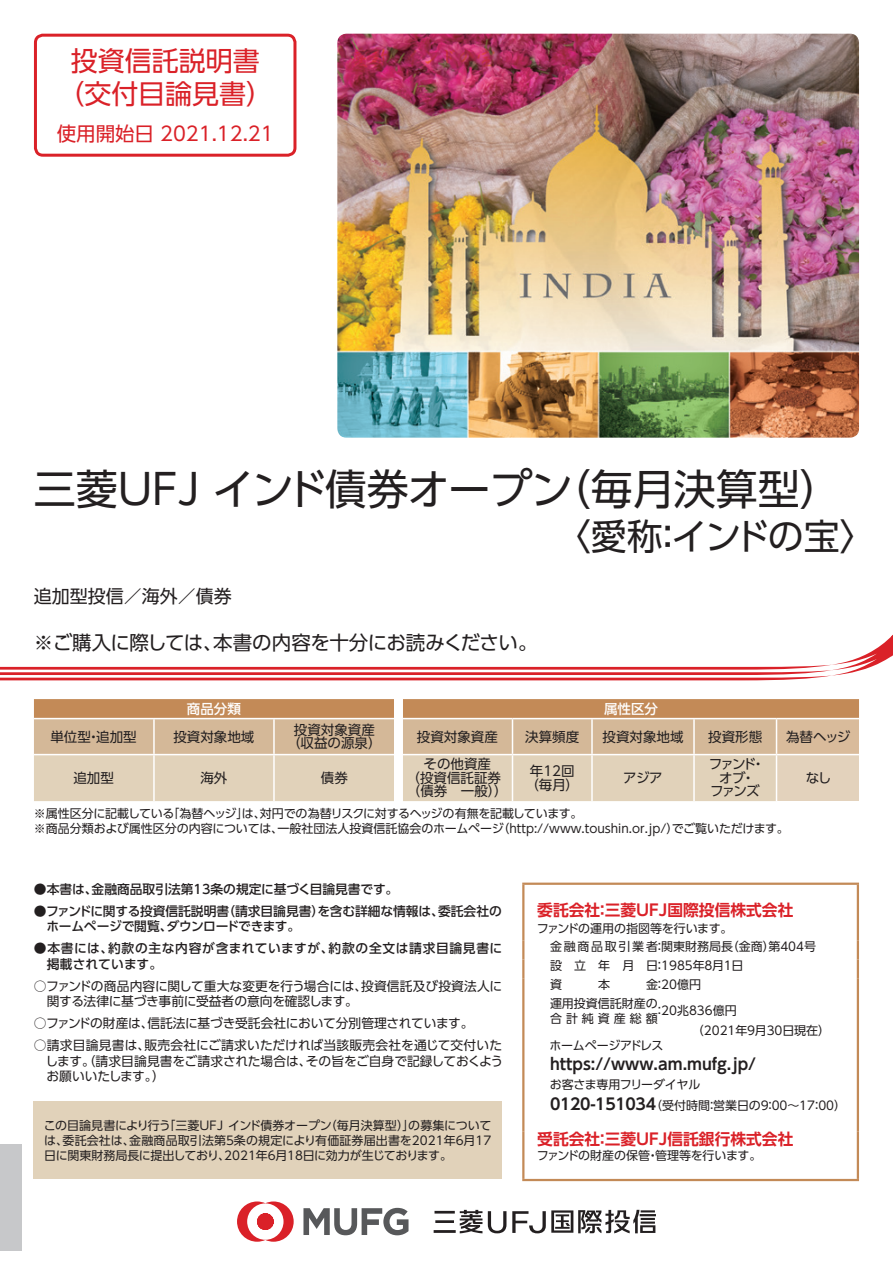
<style>
.page{position:relative;width:893px;height:1263px;background:#fff}
.page>*{position:absolute;margin:0;border:0;box-sizing:border-box;transform-origin:0 0}
.t1{font:42px "UD Shin Go Pro";letter-spacing:-.025em;color:#231f20}
.t2{font:36px "UD Shin Go Pro";letter-spacing:-.06em;color:#231f20}
.t3{font:27px/33px "UD Shin Go Pro";color:#da2128;text-align:center}
.t4{font:19.5px "UD Shin Go Pro";letter-spacing:-.025em;color:#231f20}
.t5{font:19.5px "UD Shin Go Pro";color:#da2128}
.t6{font:18px "UD Shin Go Pro";color:#231f20}
.t7{font:700 15.75px "UD Shin Go Pro De";color:#da2128}
.t8{font:700 15.75px "UD Shin Go Pro De";color:#231f20}
.t9{font:13.5px/13.5px "UD Shin Go Pro";color:#231f20;text-align:center}
.t10{font:13.5px/13.5px "UD Shin Go Pro";letter-spacing:-.14em;color:#231f20;text-align:center}
.t11{font:500 13.5px "UD Shin Go Pro";color:#fff}
.t12{font:12.75px/15.8px "UD Shin Go Pro";letter-spacing:-.01em;color:#231f20}
.t13{font:500 12.75px/15.8px "UD Shin Go Pro";color:#231f20}
.t14{font:500 12.75px/15.8px "UD Shin Go Pro";letter-spacing:.045em;color:#231f20}
.t15{font:12px/18.8px "UD Shin Go Pro";color:#231f20}
.t16{font:12px "UD Shin Go Pro";letter-spacing:-.03em;color:#231f20}
.t17{font:12px "UD Shin Go Pro";letter-spacing:.335em;color:#231f20}
.s1{font-family:"UD Shin Go Pro De";font-weight:700;font-size:15.75px}
</style>
<div class="page">
<svg style="left:0;top:634px;width:893px;height:46px"></svg>
<svg style="left:34px;top:699px;width:825px;height:102px;background:#d7bb9c"></svg>
<div style="left:776px;top:754px;width:83px;height:47px;background:#e3d2bc"></div>
<hr style="left:34px;top:718px;width:120px;height:1px;background:#fff">
<hr style="left:154px;top:718px;width:120px;height:1px;background:#fff">
<hr style="left:153px;top:719px;width:2px;height:35px;background:#fff">
<hr style="left:274px;top:718px;width:120px;height:1px;background:#fff">
<hr style="left:273px;top:719px;width:2px;height:35px;background:#fff">
<hr style="left:403px;top:718px;width:109px;height:1px;background:#fff">
<hr style="left:512px;top:718px;width:80px;height:1px;background:#fff">
<hr style="left:512px;top:719px;width:1px;height:35px;background:#fff">
<hr style="left:592px;top:718px;width:102px;height:1px;background:#fff">
<hr style="left:591px;top:719px;width:2px;height:35px;background:#fff">
<hr style="left:694px;top:718px;width:82px;height:1px;background:#fff">
<hr style="left:693px;top:719px;width:2px;height:35px;background:#fff">
<hr style="left:776px;top:718px;width:83px;height:1px;background:#fff">
<hr style="left:776px;top:719px;width:1px;height:35px;background:#fff">
<hr style="left:34px;top:754px;width:120px;height:1px;background:#fff">
<hr style="left:154px;top:754px;width:120px;height:1px;background:#fff">
<hr style="left:153px;top:755px;width:2px;height:46px;background:#fff">
<hr style="left:274px;top:754px;width:120px;height:1px;background:#fff">
<hr style="left:273px;top:755px;width:2px;height:46px;background:#fff">
<hr style="left:403px;top:754px;width:109px;height:1px;background:#fff">
<hr style="left:512px;top:754px;width:80px;height:1px;background:#fff">
<hr style="left:512px;top:755px;width:1px;height:46px;background:#fff">
<hr style="left:592px;top:754px;width:102px;height:1px;background:#fff">
<hr style="left:591px;top:755px;width:2px;height:46px;background:#fff">
<hr style="left:694px;top:754px;width:82px;height:1px;background:#fff">
<hr style="left:693px;top:755px;width:2px;height:46px;background:#fff">
<hr style="left:776px;top:754px;width:83px;height:1px;background:#fff">
<hr style="left:776px;top:755px;width:1px;height:46px;background:#fff">
<div style="left:34px;top:1101px;width:468px;height:78px;background:#e1d2ba"></div>
<hr style="left:522px;top:882px;width:337px;height:3px;background:#c38a57">
<hr style="left:522px;top:885px;width:2px;height:56px;background:#c38a57">
<hr style="left:857px;top:885px;width:2px;height:56px;background:#c38a57">
<svg style="left:522px;top:941px;width:2px;height:56px"></svg>
<svg style="left:857px;top:941px;width:2px;height:56px"></svg>
<hr style="left:522px;top:997px;width:2px;height:27px;background:#c38a57">
<hr style="left:857px;top:997px;width:2px;height:27px;background:#c38a57">
<svg style="left:522px;top:1024px;width:2px;height:15px"></svg>
<svg style="left:857px;top:1024px;width:2px;height:15px"></svg>
<hr style="left:522px;top:1039px;width:2px;height:92px;background:#c38a57">
<hr style="left:857px;top:1039px;width:2px;height:92px;background:#c38a57">
<hr style="left:522px;top:1131px;width:2px;height:48px;background:#c38a57">
<hr style="left:857px;top:1131px;width:2px;height:48px;background:#c38a57">
<hr style="left:522px;top:1179px;width:337px;height:2px;background:#c38a57">
<div style="left:34px;top:34px;width:262px;height:123px;border:3px solid #da2128;border-radius:8px"></div>
<div style="left:0;top:1144px;width:21px;height:107px;background:#c7c8ca"></div>
<svg style="left:303px;top:1208px;width:105px;height:27px"></svg>
<svg style="left:237px;top:1201px;width:57px;height:41px"></svg>
<hr style="left:435px;top:1220px;width:19px;height:3px;background:#231f20">
<hr style="left:434px;top:1230px;width:22px;height:3px;background:#231f20">
<hr style="left:434px;top:1211px;width:21px;height:2px;background:#231f20">
<svg style="left:460px;top:1210px;width:22px;height:23px"></svg>
<svg style="left:488px;top:1210px;width:168px;height:23px"></svg>
<img style="left:337px;top:34px;width:522px;height:404px">
<h3 class="t3" style="left:57px;top:43px;width:217px">投資信託説明書（交付目論見書）</h3>
<h3 class="t5" style="left:57px;top:118px;width:218px">使用開始日 2021.12.21</h3>
<h1 class="t1" style="left:34px;top:455px;width:809px">三菱ＵＦＪ インド債券オープン（毎月決算型）</h1>
<h2 class="t2" style="left:555px;top:507px;width:323px">〈愛称：インドの宝〉</h2>
<h3 class="t6" style="left:34px;top:582px;width:199px">追加型投信／海外／債券</h3>
<h3 class="t4" style="left:34px;top:627px;width:505px">※ご購入に際しては、本書の内容を十分にお読みください。</h3>
<p class="t11" style="left:187px;top:698px;width:55px">商品分類</p>
<p class="t11" style="left:604px;top:698px;width:55px">属性区分</p>
<p class="t9" style="left:50px;top:729px;width:88px">単位型・追加型</p>
<p class="t9" style="left:173px;top:729px;width:82px">投資対象地域</p>
<p class="t9" style="left:287px;top:723px;width:96px">投資対象資産（収益の源泉）</p>
<p class="t9" style="left:417px;top:729px;width:82px">投資対象資産</p>
<p class="t9" style="left:525px;top:729px;width:55px">決算頻度</p>
<p class="t9" style="left:602px;top:729px;width:82px">投資対象地域</p>
<p class="t9" style="left:708px;top:729px;width:55px">投資形態</p>
<p class="t9" style="left:786px;top:729px;width:66px">為替ヘッジ</p>
<p class="t9" style="left:73px;top:771px;width:42px">追加型</p>
<p class="t9" style="left:200px;top:771px;width:28px">海外</p>
<p class="t9" style="left:321px;top:771px;width:28px">債券</p>
<p class="t9" style="left:406px;top:757px;width:103px">その他資産<br>（投資信託証券（債券　一般））</p>
<p class="t9" style="left:525px;top:764px;width:55px">年12回（毎月）</p>
<p class="t9" style="left:623px;top:771px;width:41px">アジア</p>
<p class="t10" style="left:709px;top:757px;width:58px">ファンド・オブ・<br>ファンズ</p>
<p class="t9" style="left:806px;top:771px;width:27px">なし</p>
<p class="t15" style="left:34px;top:805px;width:756px;line-height:15px">※属性区分に記載している「為替ヘッジ」は、対円での為替リスクに対するヘッジの有無を記載しています。<br>※商品分類および属性区分の内容については、一般社団法人投資信託協会のホームページ（http://www.toushin.or.jp/）でご覧いただけます。</p>
<p class="t13" style="left:34px;top:881px;width:366px">●本書は、金融商品取引法第13条の規定に基づく目論見書です。</p>
<p class="t13" style="left:46px;top:902px;width:457px;text-indent:-12px">●ファンドに関する投資信託説明書（請求目論見書）を含む詳細な情報は、委託会社のホームページで閲覧、ダウンロードできます。</p>
<p class="t14" style="left:47px;top:940px;width:457px;text-indent:-13px">●本書には、約款の主な内容が含まれていますが、約款の全文は請求目論見書に掲載されています。</p>
<p class="t12" style="left:47px;top:977px;width:457px;text-indent:-13px">○ファンドの商品内容に関して重大な変更を行う場合には、投資信託及び投資法人に関する法律に基づき事前に受益者の意向を確認します。</p>
<p class="t12" style="left:34px;top:1015px;width:441px">○ファンドの財産は、信託法に基づき受託会社において分別管理されています。</p>
<p class="t12" style="left:45px;top:1037px;width:459px;text-align:justify;text-indent:-12px">○請求目論見書は、販売会社にご請求いただければ当該販売会社を通じて交付いたします。（請求目論見書をご請求された場合は、その旨をご自身で記録しておくようお願いいたします。）</p>
<p class="t15" style="left:44px;top:1117px;width:449px;line-height:15px;text-align:justify">この目論見書により行う「三菱ＵＦＪ インド債券オープン（毎月決算型）」の募集については、委託会社は、金融商品取引法第５条の規定により有価証券届出書を2021年６月17日に関東財務局長に提出しており、2021年６月18日に効力が生じております。</p>
<h3 class="t7" style="left:537px;top:897px;width:258px">委託会社：三菱ＵＦＪ国際投信株式会社</h3>
<p class="t15" style="left:550px;top:918px;width:268px;text-indent:-13px">ファンドの運用の指図等を行います。<br>金融商品取引業者：関東財務局長（金商）第404号設 立 年 月 日：1985年８月１日<br>資</p>
<p class="t15" style="left:550px;top:974px;width:153px;text-indent:96px">金：20億円運用投資信託財産の</p>
<p class="t17" style="left:550px;top:1008px;width:109px">合計純資産総額</p>
<p class="t15" style="left:692px;top:1000px;width:140px;line-height:19.5px;text-indent:-38px">：20兆836億円<br>（2021年９月30日現在）</p>
<p class="t16" style="left:550px;top:1035px;width:115px">ホームページアドレス</p>
<h3 class="t8" style="left:550px;top:1051px;width:208px">https://www.am.mufg.jp/</h3>
<p class="t15" style="left:550px;top:1074px;width:298px;line-height:21px">お客さま専用フリーダイヤル<br><span class="s1">0120-151034</span>（受付時間：営業日の９：00～17：00）</p>
<h3 class="t7" style="left:537px;top:1126px;width:258px">受託会社：三菱ＵＦＪ信託銀行株式会社</h3>
<p class="t15" style="left:537px;top:1145px;width:226px">ファンドの財産の保管・管理等を行います。</p>
<p class="t15" style="left:598px;top:974px;width:13px">本</p>
</div>
